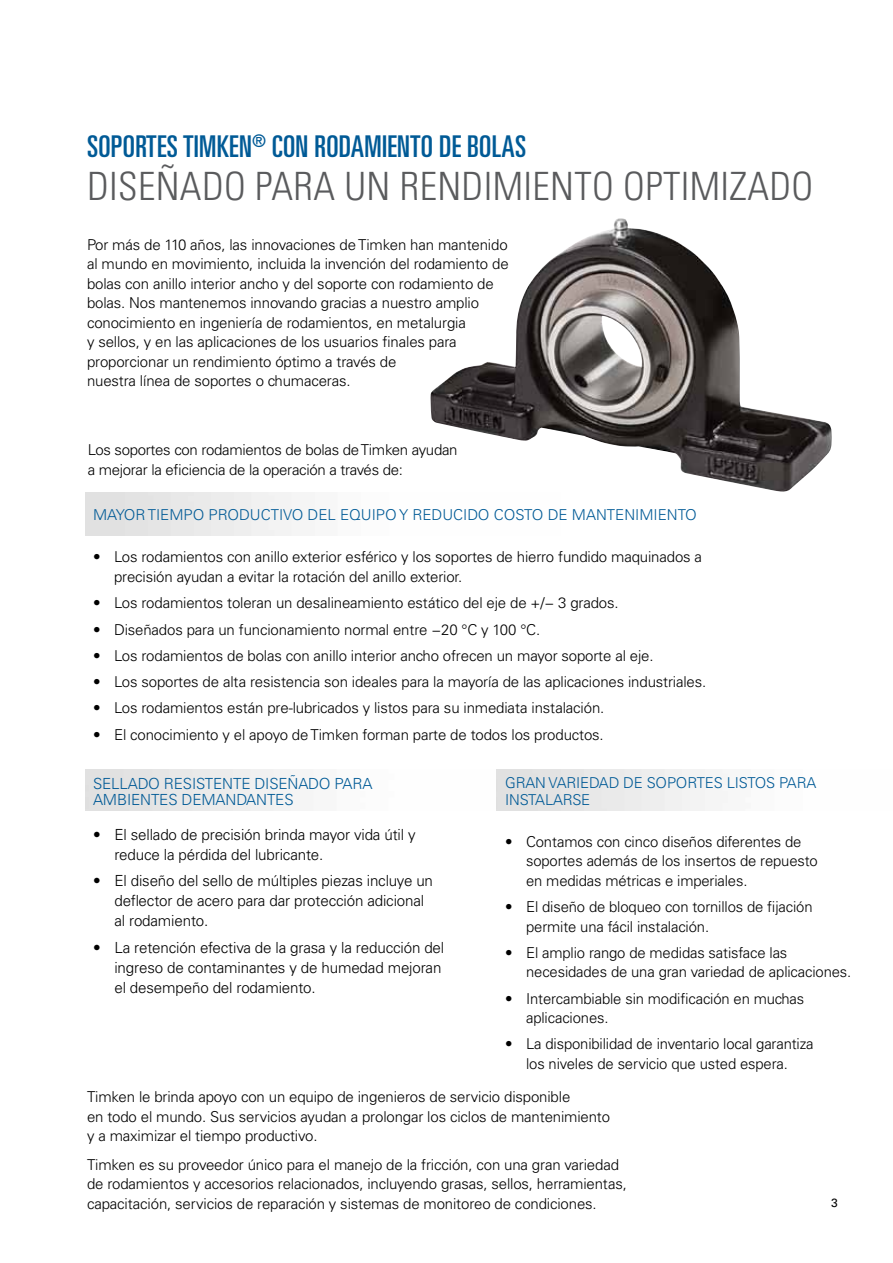
<style>
.page{position:relative;width:893px;height:1263px;background:#fff}
.page>*{position:absolute;margin:0;border:0;box-sizing:border-box;transform-origin:0 0}
.t1{font:300 condensed 39px "Univers LT Std";letter-spacing:.01em;color:#5a5b5d}
.t2{font:ultra-condensed 30px "Univers LT Std";letter-spacing:.01em;color:#005a96}
.t3{font:300 15.3px/20px "Univers LT Std";letter-spacing:-.01em;color:#000}
.t4{font:300 15.3px/16.8px "Univers LT Std";letter-spacing:-.01em;color:#005a96}
.t5{font:300 15px/19.5px "Univers LT Std";letter-spacing:-.01em;color:#000}
.t6{font:300 15px/16.5px "Univers LT Std";letter-spacing:-.01em;color:#005a96}
.t7{font:12px "Univers LT Std";color:#000}
</style>
<div class="page">
<img style="left:430px;top:218px;width:402px;height:274px">
<h2 class="t2" style="left:87px;top:129px;width:441px">SOPORTES TIMKEN<sup>®</sup> CON RODAMIENTO DE BOLAS</h2>
<h1 class="t1" style="left:87px;top:163px;width:728px">DISEÑADO PARA UN RENDIMIENTO OPTIMIZADO</h1>
<p class="t5" style="left:87px;top:235px;width:423px">Por más de 110 años, las innovaciones de Timken han mantenido al mundo en movimiento, incluida la invención del rodamiento de bolas con anillo interior ancho y del soporte con rodamiento de bolas. Nos mantenemos innovando gracias a nuestro amplio conocimiento en ingeniería de rodamientos, en metalurgia<br>y sellos, y en las aplicaciones de los usuarios finales para proporcionar un rendimiento óptimo a través de<br>nuestra línea de soportes o chumaceras.</p>
<p class="t5" style="left:88px;top:440px;width:371px">Los soportes con rodamientos de bolas de Timken ayudan a mejorar la eficiencia de la operación a través de:</p>
<p class="t6" style="left:93px;top:507px;width:605px">MAYOR TIEMPO PRODUCTIVO DEL EQUIPO Y REDUCIDO COSTO DE MANTENIMIENTO</p>
<p class="t5" style="left:114px;top:547px;width:589px;text-indent:-21px">• Los rodamientos con anillo exterior esférico y los soportes de hierro fundido maquinados a precisión ayudan a evitar la rotación del anillo exterior.</p>
<p class="t5" style="left:93px;top:593px;width:527px">• Los rodamientos toleran un desalineamiento estático del eje de +/− 3 grados.</p>
<p class="t5" style="left:93px;top:619px;width:449px">• Diseñados para un funcionamiento normal entre −20 °C y 100 °C.</p>
<p class="t5" style="left:93px;top:646px;width:562px">• Los rodamientos de bolas con anillo interior ancho ofrecen un mayor soporte al eje.</p>
<p class="t5" style="left:93px;top:672px;width:615px">• Los soportes de alta resistencia son ideales para la mayoría de las aplicaciones industriales.</p>
<p class="t5" style="left:93px;top:698px;width:513px">• Los rodamientos están pre-lubricados y listos para su inmediata instalación.</p>
<p class="t5" style="left:93px;top:724px;width:512px">• El conocimiento y el apoyo deTimken forman parte de todos los productos.</p>
<p class="t4" style="left:93px;top:775px;width:281px">SELLADO RESISTENTE DISEÑADO PARA<br>AMBIENTES DEMANDANTES</p>
<p class="t3" style="left:114px;top:824px;width:303px;text-indent:-21px">• El sellado de precisión brinda mayor vida útil y reduce la pérdida del lubricante.</p>
<p class="t3" style="left:114px;top:871px;width:320px;text-indent:-21px">• El diseño del sello de múltiples piezas incluye un deflector de acero para dar protección adicional al rodamiento.</p>
<p class="t3" style="left:114px;top:938px;width:331px;text-indent:-21px">• La retención efectiva de la grasa y la reducción del ingreso de contaminantes y de humedad mejoran el desempeño del rodamiento.</p>
<p class="t6" style="left:505px;top:775px;width:313px">GRAN VARIEDAD DE SOPORTES LISTOS PARA<br>INSTALARSE</p>
<p class="t5" style="left:526px;top:832px;width:293px;text-indent:-21px">• Contamos con cinco diseños diferentes de soportes además de los insertos de repuesto en medidas métricas e imperiales.</p>
<p class="t5" style="left:526px;top:897px;width:288px;text-indent:-21px">• El diseño de bloqueo con tornillos de fijación permite una fácil instalación.</p>
<p class="t5" style="left:526px;top:943px;width:327px;text-indent:-21px">• El amplio rango de medidas satisface las necesidades de una gran variedad de aplicaciones.</p>
<p class="t5" style="left:526px;top:989px;width:280px;text-indent:-21px">• Intercambiable sin modificación en muchas aplicaciones.</p>
<p class="t5" style="left:505px;top:1034px;width:310px;text-align:center">• La disponibilidad de inventario local garantiza los niveles de servicio que usted espera.</p>
<p class="t5" style="left:87px;top:1087px;width:525px">Timken le brinda apoyo con un equipo de ingenieros de servicio disponible<br>en todo el mundo. Sus servicios ayudan a prolongar los ciclos de mantenimiento y a maximizar el tiempo productivo.</p>
<p class="t5" style="left:87px;top:1154px;width:541px">Timken es su proveedor único para el manejo de la fricción, con una gran variedad de rodamientos y accesorios relacionados, incluyendo grasas, sellos, herramientas, capacitación, servicios de reparación y sistemas de monitoreo de condiciones.</p>
<p class="t7" style="left:831px;top:1196px;width:8px">3</p>
</div>
